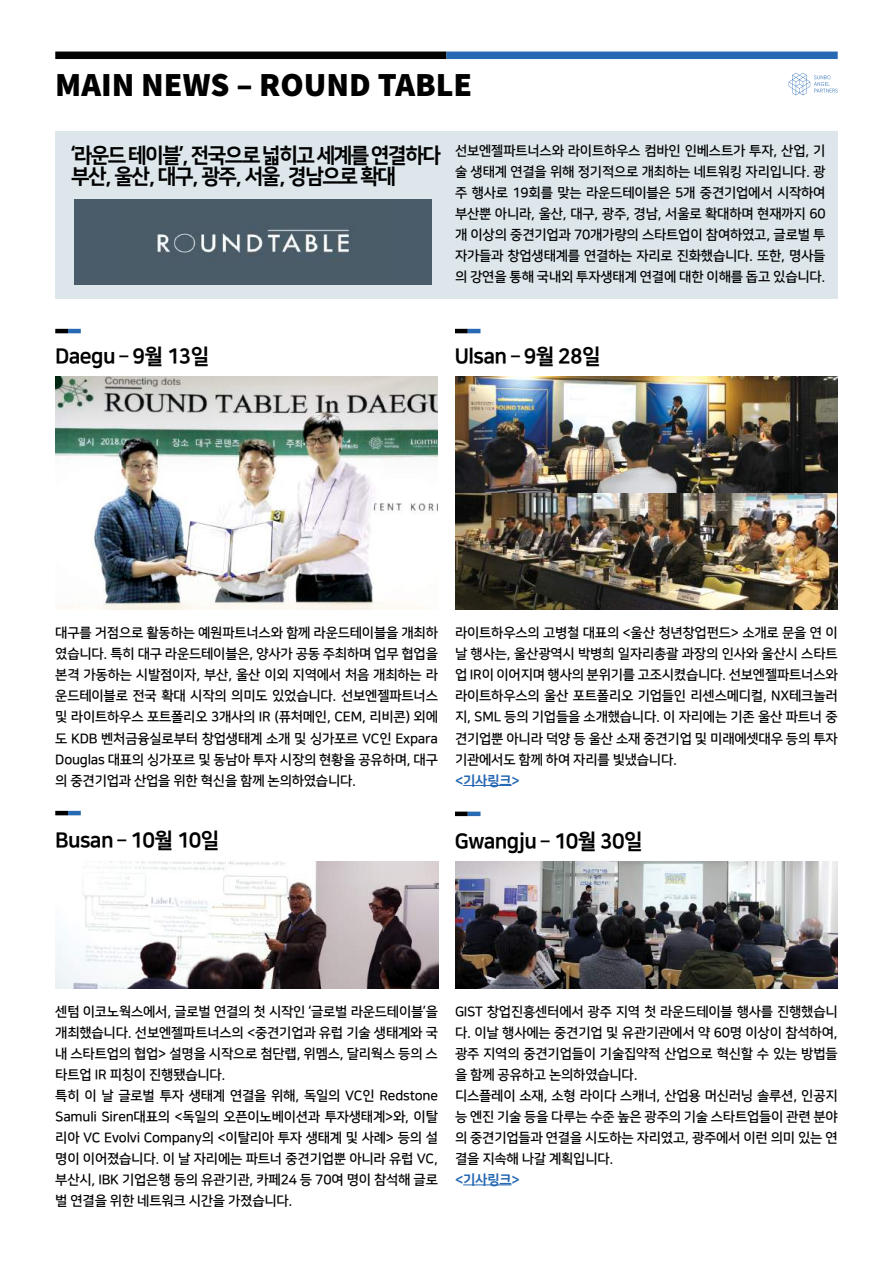
<style>
.page{position:relative;width:893px;height:1263px;background:#fff}
.page>*{position:absolute;margin:0;border:0;box-sizing:border-box;transform-origin:0 0}
.t1{font:900 33.75px "Source Sans Pro";color:#000}
.t2{font:21px "Nanum Square EB";letter-spacing:-.03em;color:#000}
.t3{font:21px/21px "Nanum Square EB";letter-spacing:-.07em;color:#000}
.t4{font:13.5px/21px "Nanum Square B";letter-spacing:-.015em;color:#000;text-align:justify}
.t5{font:13.5px "Nanum Square EB";letter-spacing:-.015em;color:#2769b3}
</style>
<div class="page">
<div style="left:55px;top:132px;width:783px;height:167px;background:#dce6eb"></div>
<hr style="left:55px;top:329px;width:13px;height:4px;background:#000">
<hr style="left:68px;top:329px;width:13px;height:4px;background:#2769b3">
<hr style="left:455px;top:329px;width:13px;height:4px;background:#000">
<hr style="left:468px;top:329px;width:12px;height:4px;background:#2769b3">
<svg style="left:789px;top:73px;width:49px;height:22px"></svg>
<hr style="left:463px;top:785px;width:48px;height:1px;background:#2769b3">
<hr style="left:463px;top:1184px;width:48px;height:1px;background:#2769b3">
<div style="left:55px;top:52px;width:391px;height:7px;background:#000"></div>
<div style="left:446px;top:52px;width:392px;height:7px;background:#2769b3"></div>
<hr style="left:55px;top:811px;width:13px;height:4px;background:#000">
<hr style="left:68px;top:811px;width:13px;height:4px;background:#2769b3">
<hr style="left:455px;top:812px;width:13px;height:4px;background:#000">
<hr style="left:468px;top:812px;width:12px;height:4px;background:#2769b3">
<img style="left:55px;top:377px;width:383px;height:232px">
<img style="left:455px;top:377px;width:383px;height:232px">
<img style="left:55px;top:861px;width:383px;height:127px">
<img style="left:455px;top:862px;width:383px;height:127px">
<div style="left:74px;top:200px;width:357px;height:85px;background:#4a5c69"></div>
<img style="left:156px;top:229px;width:195px;height:26px">
<h1 class="t1" style="left:55px;top:61px;width:419px">MAIN NEWS – ROUND TABLE</h1>
<h2 class="t3" style="left:71px;top:145px;width:371px">‘라운드 테이블’, 전국으로 넓히고 세계를 연결하다 부산, 울산, 대구, 광주, 서울, 경남으로 확대</h2>
<p class="t4" style="left:455px;top:140px;width:372px">선보엔젤파트너스와 라이트하우스 컴바인 인베스트가 투자, 산업, 기 술 생태계 연결을 위해 정기적으로 개최하는 네트워킹 자리입니다. 광 주 행사로 19회를 맞는 라운드테이블은 5개 중견기업에서 시작하여 부산뿐 아니라, 울산, 대구, 광주, 경남, 서울로 확대하며 현재까지 60 개 이상의 중견기업과 70개가량의 스타트업이 참여하였고, 글로벌 투 자가들과 창업생태계를 연결하는 자리로 진화했습니다. 또한, 명사들 의 강연을 통해 국내외 투자생태계 연결에 대한 이해를 돕고 있습니다.</p>
<h2 class="t2" style="left:55px;top:345px;width:156px">Daegu – 9월 13일</h2>
<h2 class="t2" style="left:455px;top:345px;width:147px">Ulsan – 9월 28일</h2>
<p class="t4" style="left:55px;top:623px;width:384px">대구를 거점으로 활동하는 예원파트너스와 함께 라운드테이블을 개최하 였습니다. 특히 대구 라운드테이블은, 양사가 공동 주최하며 업무 협업을 본격 가동하는 시발점이자, 부산, 울산 이외 지역에서 처음 개최하는 라 운드테이블로 전국 확대 시작의 의미도 있었습니다. 선보엔젤파트너스 및 라이트하우스 포트폴리오 3개사의 IR (퓨처메인, CEM, 리비콘) 외에 도 KDB 벤처금융실로부터 창업생태계 소개 및 싱가포르 VC인 Expara Douglas 대표의 싱가포르 및 동남아 투자 시장의 현황을 공유하며, 대구 의 중견기업과 산업을 위한 혁신을 함께 논의하였습니다.</p>
<p class="t4" style="left:455px;top:623px;width:384px">라이트하우스의 고병철 대표의 &lt;울산 청년창업펀드&gt; 소개로 문을 연 이 날 행사는, 울산광역시 박병희 일자리총괄 과장의 인사와 울산시 스타트 업 IR이 이어지며 행사의 분위기를 고조시켰습니다. 선보엔젤파트너스와 라이트하우스의 울산 포트폴리오 기업들인 리센스메디컬, NX테크놀러 지, SML 등의 기업들을 소개했습니다. 이 자리에는 기존 울산 파트너 중 견기업뿐 아니라 덕양 등 울산 소재 중견기업 및 미래에셋대우 등의 투자 기관에서도 함께 하여 자리를 빛냈습니다.</p>
<p class="t5" style="left:455px;top:773px;width:66px">&lt;기사링크&gt;</p>
<h2 class="t2" style="left:55px;top:829px;width:166px">Busan – 10월 10일</h2>
<h2 class="t2" style="left:455px;top:829px;width:189px">Gwangju – 10월 30일</h2>
<p class="t4" style="left:55px;top:1001px;width:384px;text-align:left">센텀 이코노웍스에서, 글로벌 연결의 첫 시작인 ‘글로벌 라운드테이블’을 개최했습니다. 선보엔젤파트너스의 &lt;중견기업과 유럽 기술 생태계와 국 내 스타트업의 협업&gt; 설명을 시작으로 첨단랩, 위멤스, 달리웍스 등의 스 타트업 IR 피칭이 진행됐습니다.<br>특히 이 날 글로벌 투자 생태계 연결을 위해, 독일의 VC인 Redstone Samuli Siren대표의 &lt;독일의 오픈이노베이션과 투자생태계&gt;와, 이탈 리아 VC Evolvi Company의 &lt;이탈리아 투자 생태계 및 사례&gt; 등의 설 명이 이어졌습니다. 이 날 자리에는 파트너 중견기업뿐 아니라 유럽 VC, 부산시, IBK 기업은행 등의 유관기관, 카페24 등 70여 명이 참석해 글로 벌 연결을 위한 네트워크 시간을 가졌습니다.</p>
<p class="t4" style="left:455px;top:1001px;width:384px;text-align:left">GIST 창업진흥센터에서 광주 지역 첫 라운드테이블 행사를 진행했습니 다. 이날 행사에는 중견기업 및 유관기관에서 약 60명 이상이 참석하여, 광주 지역의 중견기업들이 기술집약적 산업으로 혁신할 수 있는 방법들 을 함께 공유하고 논의하였습니다.<br>디스플레이 소재, 소형 라이다 스캐너, 산업용 머신러닝 솔루션, 인공지 능 엔진 기술 등을 다루는 수준 높은 광주의 기술 스타트업들이 관련 분야 의 중견기업들과 연결을 시도하는 자리였고, 광주에서 이런 의미 있는 연 결을 지속해 나갈 계획입니다.</p>
<p class="t5" style="left:455px;top:1172px;width:66px">&lt;기사링크&gt;</p>
</div>
